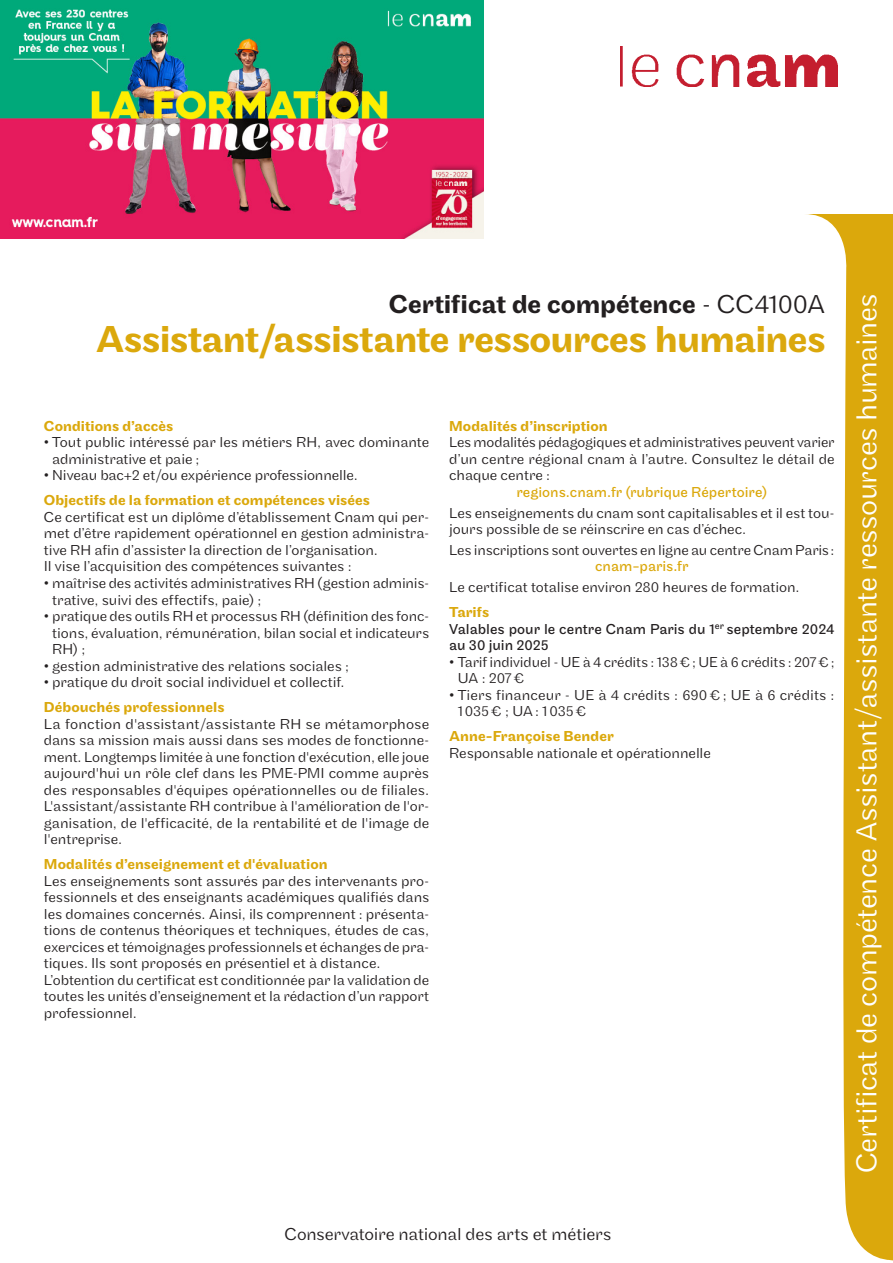
<style>
.page{position:relative;width:893px;height:1263px;background:#fff}
.page>*{position:absolute;margin:0;border:0;box-sizing:border-box;transform-origin:0 0}
.en_tete{font:500 39px "Maple";letter-spacing:-.02em;color:#dba80c}
.t1{font:300 30px "Maple";letter-spacing:-.015em;color:#fff}
.en_tete-2{font:500 27px "Maple";letter-spacing:-.005em;color:#231f20}
.Texte_courant{font:300 18px "Maple";letter-spacing:-.01em;color:#231f20}
.texte{font:300 15px/16.5px "Maple";letter-spacing:-.005em;color:#231f20;text-align:justify}
.texte-2{font:500 15px "Maple";letter-spacing:.005em;color:#dba80c}
.texte-3{font:15px/16.5px "Maple";letter-spacing:-.005em;color:#231f20}
.texte-4{font:15px "Maple";color:#dba80c}
.Texte_courant-2{font:500 15px "Maple";letter-spacing:.005em;color:#dba80c}
.s1{font-weight:300}
</style>
<div class="page">
<svg style="left:806px;top:214px;width:87px;height:1047px;fill:#dba80c"></svg>
<img style="left:621px;top:47px;width:217px;height:40px">
<div style="left:0;top:293px;width:826px;height:77px;background:#fff"></div>
<img style="left:0;top:0;width:484px;height:239px">
<p class="en_tete-2" style="left:389px;top:289px;width:438px">Certificat de compétence <span class="s1">- CC4100A</span></p>
<p class="en_tete" style="left:96px;top:317px;width:731px">Assistant/assistante ressources humaines</p>
<p class="Texte_courant-2" style="left:44px;top:417px;width:131px">Conditions d’accès</p>
<p class="texte" style="left:52px;top:434px;width:378px;text-indent:-8px">• Tout public intéressé par les métiers RH, avec dominante administrative et paie ;</p>
<p class="texte" style="left:44px;top:467px;width:315px">• Niveau bac+2 et/ou expérience professionnelle.</p>
<p class="texte-2" style="left:44px;top:492px;width:328px">Objectifs de la formation et compétences visées</p>
<p class="texte" style="left:44px;top:509px;width:387px">Ce certificat est un diplôme d’établissement Cnam qui per&shy;met d’être rapidement opérationnel en gestion administra&shy;tive RH afin d’assister la direction de l’organisation.</p>
<p class="texte" style="left:44px;top:558px;width:309px">Il vise l’acquisition des compétences suivantes :</p>
<p class="texte" style="left:52px;top:575px;width:378px;text-indent:-8px">• maîtrise des activités administratives RH (gestion adminis&shy;trative, suivi des effectifs, paie) ;</p>
<p class="texte" style="left:52px;top:608px;width:378px;text-indent:-8px">• pratique des outils RH et processus RH (définition des fonc&shy;tions, évaluation, rémunération, bilan social et indicateurs RH) ;</p>
<p class="texte" style="left:44px;top:657px;width:307px">• gestion administrative des relations sociales ;</p>
<p class="texte" style="left:44px;top:674px;width:302px">• pratique du droit social individuel et collectif.</p>
<p class="texte-2" style="left:44px;top:698px;width:182px">Débouchés professionnels</p>
<p class="texte" style="left:44px;top:715px;width:387px">La fonction d'assistant/assistante RH se métamorphose dans sa mission mais aussi dans ses modes de fonctionne&shy;ment. Longtemps limitée à une fonction d'exécution, elle joue aujourd'hui un rôle clef dans les PME-PMI comme auprès des responsables d'équipes opérationnelles ou de filiales.<br>L'assistant/assistante RH contribue à l'amélioration de l'or&shy;ganisation, de l'efficacité, de la rentabilité et de l'image de l'entreprise.</p>
<p class="texte-2" style="left:44px;top:855px;width:285px">Modalités d’enseignement et d'évaluation</p>
<p class="texte" style="left:44px;top:872px;width:387px">Les enseignements sont assurés par des intervenants pro&shy;fessionnels et des enseignants académiques qualifiés dans les domaines concernés. Ainsi, ils comprennent : présenta&shy;tions de contenus théoriques et techniques, études de cas, exercices et témoignages professionnels et échanges de pra&shy;tiques. Ils sont proposés en présentiel et à distance.</p>
<p class="texte" style="left:44px;top:971px;width:387px">L’obtention du certificat est conditionnée par la validation de toutes les unités d’enseignement et la rédaction d’un rapport professionnel.</p>
<p class="texte-2" style="left:449px;top:417px;width:160px">Modalités d’inscription</p>
<p class="texte" style="left:449px;top:434px;width:387px">Les modalités pédagogiques et administratives peuvent varier d’un centre régional cnam à l’autre. Consultez le détail de chaque centre :</p>
<p class="texte-4" style="left:516px;top:483px;width:252px">regions.cnam.fr (rubrique Répertoire)</p>
<p class="texte" style="left:449px;top:505px;width:387px">Les enseignements du cnam sont capitalisables et il est tou&shy;jours possible de se réinscrire en cas d’échec.</p>
<p class="texte" style="left:449px;top:542px;width:387px">Les inscriptions sont ouvertes en ligne au centre Cnam Paris:</p>
<p class="texte-4" style="left:595px;top:558px;width:95px">cnam-paris.fr</p>
<p class="texte" style="left:449px;top:579px;width:352px">Le certificat totalise environ 280 heures de formation.</p>
<p class="texte-2" style="left:449px;top:604px;width:42px">Tarifs</p>
<p class="texte-3" style="left:449px;top:621px;width:387px">Valables pour le centre Cnam Paris du 1<sup>er</sup> septembre 2024 au 30 juin 2025</p>
<p class="texte" style="left:458px;top:654px;width:378px;text-indent:-9px">• Tarif individuel - UE à 4 crédits : 138€; UE à 6 crédits : 207€;<br>UA : 207€</p>
<p class="texte" style="left:458px;top:687px;width:378px;text-indent:-9px">• Tiers financeur - UE à 4 crédits : 690€; UE à 6 crédits :<br>1035€ ; UA: 1035€</p>
<p class="texte-2" style="left:449px;top:728px;width:166px">Anne-Françoise Bender</p>
<p class="texte" style="left:449px;top:745px;width:263px">Responsable nationale et opérationnelle</p>
<p class="t1" style="left:849px;top:1173px;width:882px;rotate:-90deg">Certificat de compétence Assistant/assistante ressources humaines</p>
<p class="Texte_courant" style="left:284px;top:1224px;width:329px">Conservatoire national des arts et métiers</p>
</div>
